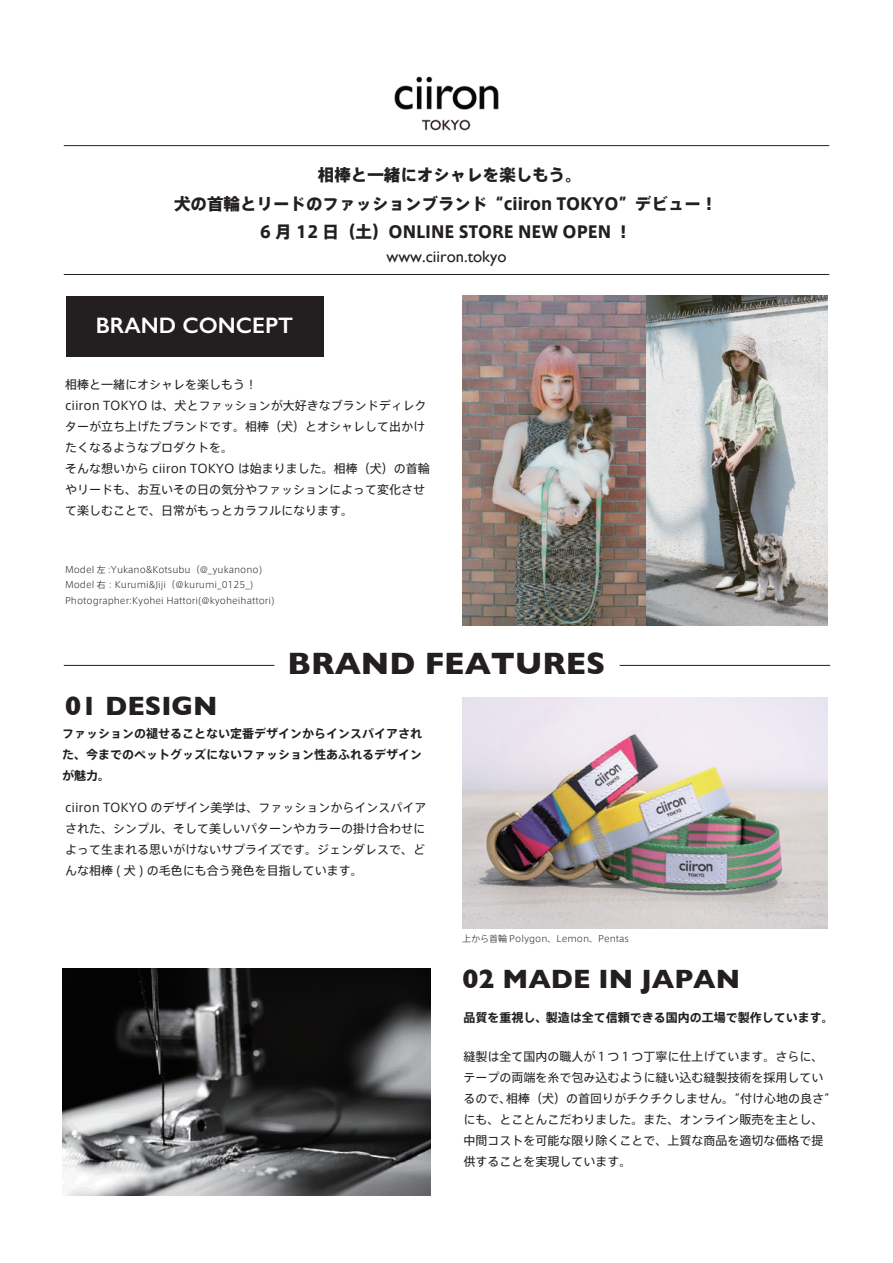
<style>
.page{position:relative;width:893px;height:1263px;background:#fff}
.page>*{position:absolute;margin:0;border:0;box-sizing:border-box;transform-origin:0 0}
.t1{font:700 31.5px "Gill Sans";color:#231f20}
.t2{font:700 27px "Gill Sans";color:#231f20}
.t3{font:600 22.5px "Gill Sans";color:#fff}
.t4{font:800 16.5px/28.8px "Axis Std";color:#231f20;text-align:center}
.t5{font:16.5px "Gill Sans";color:#231f20}
.t6{font:12px/21px "Axis Std";color:#231f20}
.t7{font:700 12px/21px "Axis Std";color:#231f20;text-align:justify}
.t8{font:300 9px/15.8px "Axis Std";color:#231f20}
</style>
<div class="page">
<img style="left:394px;top:76px;width:105px;height:55px">
<div style="left:66px;top:296px;width:257px;height:60px;background:#231f20"></div>
<hr style="left:64px;top:274px;width:765px;height:1px;background:#231f20">
<hr style="left:64px;top:665px;width:210px;height:1px;background:#231f20">
<hr style="left:64px;top:145px;width:765px;height:1px;background:#231f20">
<img style="left:462px;top:697px;width:366px;height:231px">
<img style="left:63px;top:969px;width:367px;height:226px">
<img style="left:462px;top:295px;width:366px;height:330px">
<hr style="left:620px;top:665px;width:210px;height:1px;background:#231f20">
<h3 class="t4" style="left:174px;top:159px;width:545px">相棒と一緒にオシャレを楽しもう。<br>犬の首輪とリードのファッションブランド“ciiron TOKYO”デビュー！<br>6 月 12 日（土）ONLINE STORE NEW OPEN ！</h3>
<h3 class="t3" style="left:96px;top:311px;width:199px">BRAND CONCEPT</h3>
<h3 class="t5" style="left:386px;top:247px;width:122px">www.ciiron.tokyo</h3>
<p class="t6" style="left:65px;top:373px;width:366px">相棒と一緒にオシャレを楽しもう！<br>ciiron TOKYO は、犬とファッションが大好きなブランドディレクターが立ち上げたブランドです。相棒（犬）とオシャレして出かけたくなるようなプロダクトを。<br>そんな想いから ciiron TOKYO は始まりました。相棒（犬）の首輪やリードも、お互いその日の気分やファッションによって変化させて楽しむことで、日常がもっとカラフルになります。</p>
<p class="t8" style="left:65px;top:561px;width:211px">Model 左 :Yukano&amp;Kotsubu（@_yukanono)<br>Model 右：Kurumi&amp;Jiji（＠kurumi_0125_)<br>Photographer:Kyohei Hattori(@kyoheihattori)</p>
<h2 class="t2" style="left:65px;top:684px;width:154px">01 DESIGN</h2>
<h1 class="t1" style="left:288px;top:639px;width:320px">BRAND FEATURES</h1>
<p class="t7" style="left:62px;top:722px;width:361px">ファッションの褪せることない定番デザインからインスパイアされた、今までのペットグッズにないファッション性あふれるデザインが魅力。</p>
<p class="t6" style="left:65px;top:796px;width:363px;text-align:justify">ciiron TOKYO のデザイン美学は、ファッションからインスパイアされた、シンプル、そして美しいパターンやカラーの掛け合わせによって生まれる思いがけないサプライズです。ジェンダレスで、どんな相棒 ( 犬 ) の毛色にも合う発色を目指しています。</p>
<p class="t8" style="left:462px;top:930px;width:169px">上から首輪 Polygon、Lemon、Pentas</p>
<h2 class="t2" style="left:462px;top:958px;width:279px">02 MADE IN JAPAN</h2>
<p class="t7" style="left:463px;top:1006px;width:372px">品質を重視し、製造は全て信頼できる国内の工場で製作しています。</p>
<p class="t6" style="left:463px;top:1045px;width:374px">縫製は全て国内の職人が１つ１つ丁寧に仕上げています。さらに、テープの両端を糸で包み込むように縫い込む縫製技術を採用しているので、相棒（犬）の首回りがチクチクしません。“付け心地の良さ”にも、とことんこだわりました。また、オンライン販売を主とし、中間コストを可能な限り除くことで、上質な商品を適切な価格で提供することを実現しています。</p>
</div>
